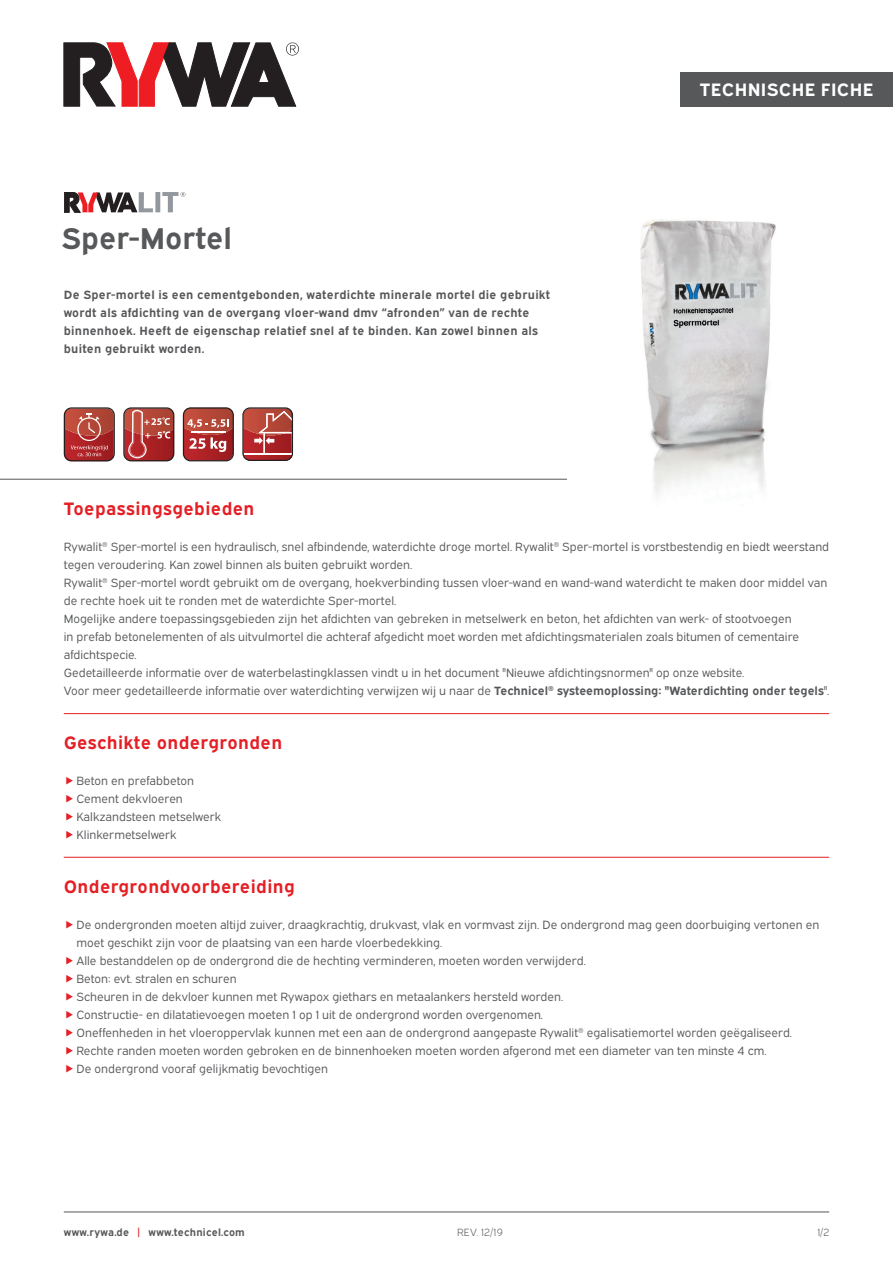
<style>
.page{position:relative;width:893px;height:1263px;background:#fff}
.page>*{position:absolute;margin:0;border:0;box-sizing:border-box;transform-origin:0 0}
.t1{font:700 30px "Expressway Rg";color:#57585a}
.t2{font:700 18px "Expressway Rg";letter-spacing:.02em;color:#e41f25}
.t3{font:700 18px "Expressway Rg";letter-spacing:.02em;color:#fff}
.t4{font:12px/18px "Expressway Bk";color:#57585a}
.t5{font:700 12px/18px "Expressway Rg";letter-spacing:.02em;color:#57585a}
.t6{font:700 10.5px "Expressway Rg";letter-spacing:.02em;color:#57585a}
.t7{font:10.5px "Expressway Lt";letter-spacing:.02em;color:#57585a}
.s1{font-family:"Expressway Rg";font-weight:700}
.s2{color:#e41f25}
</style>
<div class="page">
<div style="left:680px;top:72px;width:213px;height:34px;background:#57585a"></div>
<hr style="left:64px;top:1212px;width:765px;height:1px;background:#57585a">
<svg style="left:64px;top:43px;width:235px;height:63px"></svg>
<img style="left:640px;top:219px;width:136px;height:278px">
<hr style="left:0;top:479px;width:567px;height:1px;background:#57585a">
<hr style="left:64px;top:713px;width:765px;height:1px;background:#e41f25">
<hr style="left:64px;top:857px;width:765px;height:1px;background:#e41f25">
<svg style="left:64px;top:192px;width:89px;height:20px"></svg>
<div style="left:155px;top:192px;width:5px;height:20px;background:#93989e"></div>
<svg style="left:162px;top:192px;width:23px;height:20px"></svg>
<svg style="left:64px;top:407px;width:51px;height:54px;background:#ad4743"></svg>
<svg style="left:123px;top:407px;width:51px;height:54px;background:#b04d49"></svg>
<svg style="left:183px;top:407px;width:51px;height:54px;background:#b2534f"></svg>
<svg style="left:242px;top:407px;width:51px;height:54px;background:#b1534f"></svg>
<h1 class="t1" style="left:62px;top:214px;width:172px">Sper-Mortel</h1>
<p class="t5" style="left:64px;top:285px;width:488px">De Sper-mortel is een cementgebonden, waterdichte minerale mortel die gebruikt wordt als afdichting van de overgang vloer-wand dmv “afronden” van de rechte binnenhoek. Heeft de eigenschap relatief snel af te binden. Kan zowel binnen als buiten gebruikt worden.</p>
<h2 class="t3" style="left:700px;top:76px;width:175px">TECHNISCHE FICHE</h2>
<h2 class="t2" style="left:64px;top:495px;width:192px">Toepassingsgebieden</h2>
<p class="t4" style="left:64px;top:537px;width:767px">Rywalit<sup>®</sup> Sper-mortel is een hydraulisch, snel afbindende, waterdichte droge mortel. Rywalit<sup>®</sup> Sper-mortel is vorstbestendig en biedt weerstand tegen veroudering. Kan zowel binnen als buiten gebruikt worden.<br>Rywalit<sup>®</sup> Sper-mortel wordt gebruikt om de overgang, hoekverbinding tussen vloer-wand en wand-wand waterdicht te maken door middel van de rechte hoek uit te ronden met de waterdichte Sper-mortel.<br>Mogelijke andere toepassingsgebieden zijn het afdichten van gebreken in metselwerk en beton, het afdichten van werk- of stootvoegen<br>in prefab betonelementen of als uitvulmortel die achteraf afgedicht moet worden met afdichtingsmaterialen zoals bitumen of cementaire afdichtspecie.<br>Gedetailleerde informatie over de waterbelastingklassen vindt u in het document "Nieuwe afdichtingsnormen" op onze website.<br>Voor meer gedetailleerde informatie over waterdichting verwijzen wij u naar de <span class="s1">Technicel</span><sup>®</sup> <span class="s1">systeemoplossing: "Waterdichting onder tegels</span>".</p>
<h2 class="t2" style="left:64px;top:729px;width:220px">Geschikte ondergronden</h2>
<p class="t4" style="left:77px;top:771px;width:146px">Beton en prefabbeton<br>Cement dekvloeren<br>Kalkzandsteen metselwerk<br>Klinkermetselwerk</p>
<h2 class="t2" style="left:64px;top:873px;width:233px">Ondergrondvoorbereiding</h2>
<p class="t4" style="left:77px;top:915px;width:744px">De ondergronden moeten altijd zuiver, draagkrachtig, drukvast, vlak en vormvast zijn. De ondergrond mag geen doorbuiging vertonen en moet geschikt zijn voor de plaatsing van een harde vloerbedekking.<br>Alle bestanddelen op de ondergrond die de hechting verminderen, moeten worden verwijderd.<br>Beton: evt. stralen en schuren<br>Scheuren in de dekvloer kunnen met Rywapox giethars en metaalankers hersteld worden.<br>Constructie- en dilatatievoegen moeten 1 op 1 uit de ondergrond worden overgenomen.<br>Oneffenheden in het vloeroppervlak kunnen met een aan de ondergrond aangepaste Rywalit<sup>®</sup> egalisatiemortel worden geëgaliseerd.<br>Rechte randen moeten worden gebroken en de binnenhoeken moeten worden afgerond met een diameter van ten minste 4 cm.<br>De ondergrond vooraf gelijkmatig bevochtigen</p>
<p class="t6" style="left:64px;top:1223px;width:183px">www.rywa.de <span class="s2">|</span> www.technicel.com</p>
<p class="t7" style="left:457px;top:1224px;width:47px">REV. 12/19</p>
<p class="t7" style="left:817px;top:1224px;width:13px">1/2</p>
</div>
